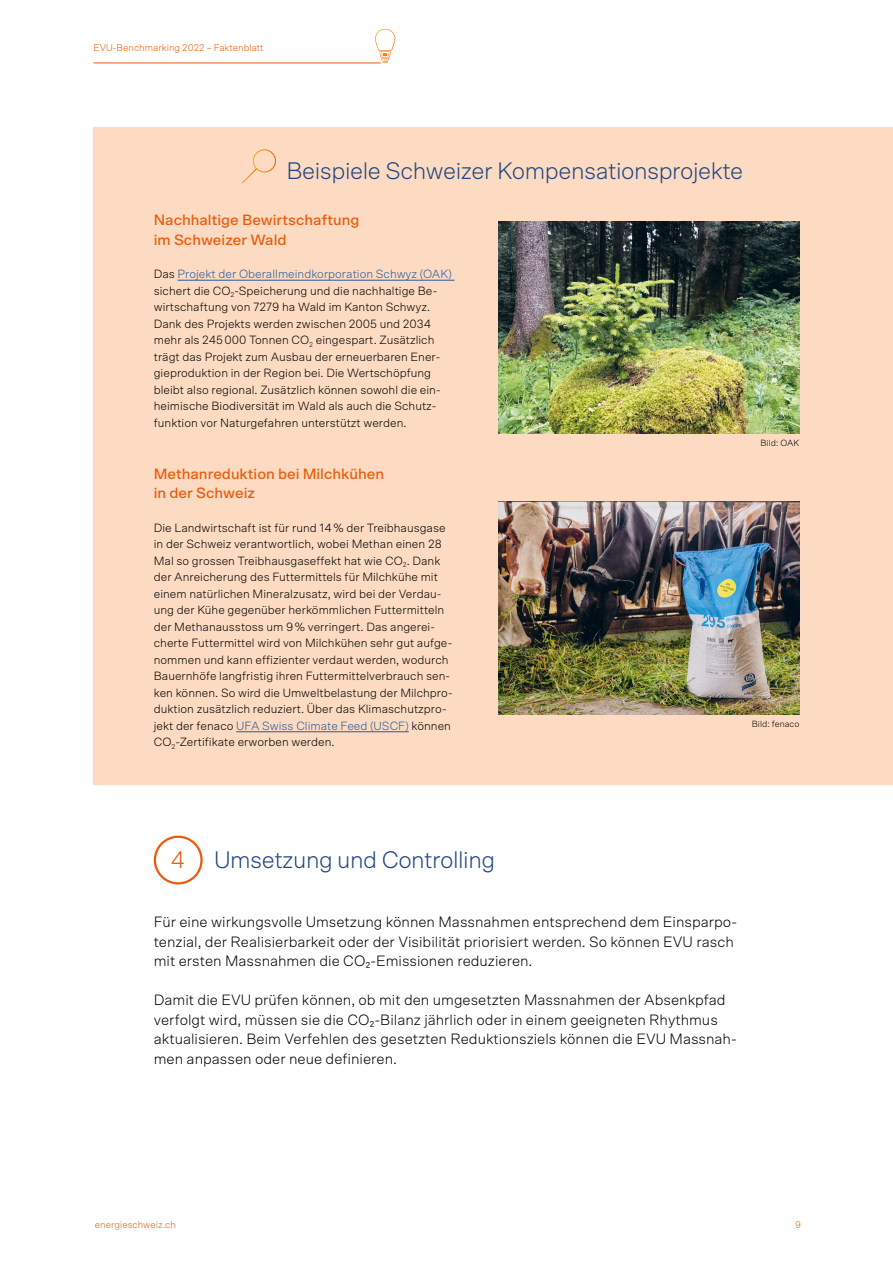
<style>
.page{position:relative;width:893px;height:1263px;background:#fff}
.page>*{position:absolute;margin:0;border:0;box-sizing:border-box;transform-origin:0 0}
.t1{font:300 24px "Scto Grotesk A";letter-spacing:-.02em;color:#204682}
.t2{font:300 24px "Scto Grotesk A";color:#ea5b0b}
.t3{font:300 15px/19.5px "Scto Grotesk A";color:#000}
.t4{font:500 15px/19.5px "Scto Grotesk A";color:#ea5b0b}
.t5{font:300 12px/16.5px "Scto Grotesk A";color:#000}
.t6{font:300 9.75px "Scto Grotesk A";color:#ea5b0b}
.t7{font:300 9px "Scto Grotesk A";color:#000}
.s1{color:#275b9b}
</style>
<div class="page">
<svg style="left:375px;top:29px;width:20px;height:34px"></svg>
<hr style="left:94px;top:63px;width:287px;height:1px;background:#ea5b0b">
<div style="left:94px;top:128px;width:799px;height:656px;background:#fcdbc2"></div>
<hr style="left:178px;top:280px;width:276px;height:1px;background:#275b9b">
<hr style="left:236px;top:731px;width:173px;height:1px;background:#275b9b">
<img style="left:498px;top:502px;width:301px;height:212px">
<img style="left:498px;top:221px;width:301px;height:213px">
<svg style="left:242px;top:167px;width:16px;height:17px"></svg>
<div style="left:253px;top:149px;width:23px;height:23px;border:1px solid #fff;border-radius:50%"></div>
<div style="left:154px;top:836px;width:49px;height:48px;border:2px solid #ea5b0b;border-radius:50%"></div>
<p class="t6" style="left:94px;top:42px;width:172px">EVU-Benchmarking 2022 – Faktenblatt</p>
<h1 class="t1" style="left:286px;top:157px;width:458px">Beispiele Schweizer Kompensationsprojekte</h1>
<p class="t4" style="left:154px;top:210px;width:207px">Nachhaltige Bewirtschaftung im Schweizer Wald</p>
<p class="t5" style="left:154px;top:266px;width:300px">Das <span class="s1">Projekt der Oberallmeindkorporation Schwyz (OAK) </span>sichert die CO<sub>2</sub>-Speicherung und die nachhaltige Be&shy;wirtschaftung von 7279 ha Wald im Kanton Schwyz.<br>Dank des Projekts werden zwischen 2005 und 2034 mehr als 245000 Tonnen CO<sub>2</sub> eingespart. Zusätzlich trägt das Projekt zum Ausbau der erneuerbaren Ener&shy;gieproduktion in der Region bei. Die Wertschöpfung bleibt also regional. Zusätzlich können sowohl die ein&shy;heimische Biodiversität im Wald als auch die Schutz&shy;funktion vor Naturgefahren unterstützt werden.</p>
<p class="t4" style="left:154px;top:463px;width:232px">Methanreduktion bei Milchkühen in der Schweiz</p>
<p class="t5" style="left:154px;top:519px;width:300px">Die Landwirtschaft ist für rund 14% der Treibhausgase in der Schweiz verantwortlich, wobei Methan einen 28<br>Mal so grossen Treibhausgaseffekt hat wie CO<sub>2</sub>. Dank der Anreicherung des Futtermittels für Milchkühe mit einem natürlichen Mineralzusatz, wird bei der Verdau&shy;ung der Kühe gegenüber herkömmlichen Futtermitteln der Methanausstoss um 9% verringert. Das angerei&shy;cherte Futtermittel wird von Milchkühen sehr gut aufge&shy;nommen und kann effizienter verdaut werden, wodurch Bauernhöfe langfristig ihren Futtermittelverbrauch sen&shy;ken können. So wird die Umweltbelastung der Milchpro&shy;duktion zusätzlich reduziert. Über das Klimaschutzpro&shy;jekt der fenaco <span class="s1">UFA Swiss Climate Feed (USCF)</span> können CO<sub>2</sub>-Zertifikate erworben werden.</p>
<p class="t7" style="left:760px;top:438px;width:40px">Bild: OAK</p>
<p class="t7" style="left:752px;top:719px;width:49px">Bild: fenaco</p>
<h1 class="t2" style="left:170px;top:846px;width:16px">4</h1>
<h1 class="t1" style="left:214px;top:845px;width:283px">Umsetzung und Controlling</h1>
<p class="t3" style="left:154px;top:912px;width:585px">Für eine wirkungsvolle Umsetzung können Massnahmen entsprechend dem Einsparpo&shy;tenzial, der Realisierbarkeit oder der Visibilität priorisiert werden. So können EVU rasch mit ersten Massnahmen die CO₂-Emissionen reduzieren.</p>
<p class="t3" style="left:154px;top:990px;width:584px">Damit die EVU prüfen können, ob mit den umgesetzten Massnahmen der Absenkpfad verfolgt wird, müssen sie die CO₂-Bilanz jährlich oder in einem geeigneten Rhythmus aktualisieren. Beim Verfehlen des gesetzten Reduktionsziels können die EVU Massnah&shy;men anpassen oder neue definieren.</p>
<p class="t6" style="left:95px;top:1218px;width:82px">energieschweiz.ch</p>
<p class="t6" style="left:795px;top:1218px;width:7px">9</p>
</div>
